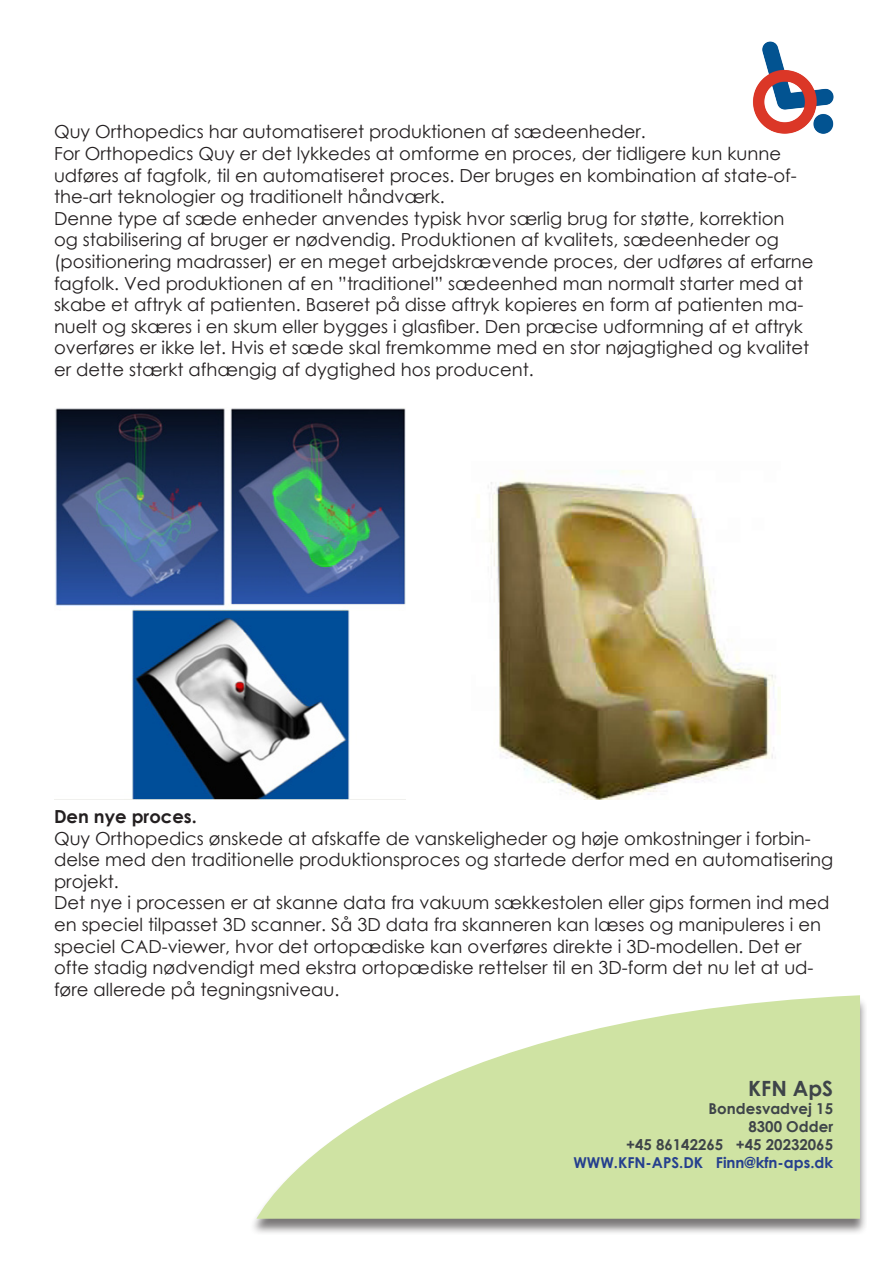
<style>
.page{position:relative;width:893px;height:1263px;background:#fff}
.page>*{position:absolute;margin:0;border:0;box-sizing:border-box;transform-origin:0 0}
.t1{font:700 21px "Century Gothic";color:#3e4449}
.t2{font:18px/21.6px "Century Gothic";color:#231f20}
.t3{font:700 18px "Century Gothic";color:#231f20}
.t4{font:700 15px "Century Gothic";color:#3e4449}
.t5{font:700 15px "Century Gothic";color:#253f8e}
</style>
<div class="page">
<div style="left:248px;top:996px;width:619px;height:239px;background:#231f20;opacity:.6"></div>
<svg style="left:257px;top:995px;width:603px;height:224px;fill:#cfe3a3"></svg>
<img style="left:55px;top:408px;width:351px;height:391px">
<img style="left:753px;top:41px;width:81px;height:93px">
<img style="left:478px;top:470px;width:303px;height:329px">
<p class="t2" style="left:54px;top:121px;width:593px">Quy Orthopedics har automatiseret produktionen af sædeenheder.</p>
<p class="t2" style="left:54px;top:142px;width:744px">For Orthopedics Quy er det lykkedes at omforme en proces, der tidligere kun kunne udføres af fagfolk, til en automatiseret proces. Der bruges en kombination af state-of&shy;the-art teknologier og traditionelt håndværk.</p>
<p class="t2" style="left:54px;top:207px;width:761px">Denne type af sæde enheder anvendes typisk hvor særlig brug for støtte, korrektion<br>og stabilisering af bruger er nødvendig. Produktionen af kvalitets, sædeenheder og (positionering madrasser) er en meget arbejdskrævende proces, der udføres af erfarne fagfolk. Ved produktionen af en ”traditionel” sædeenhed man normalt starter med at skabe et aftryk af patienten. Baseret på disse aftryk kopieres en form af patienten ma&shy;nuelt og skæres i en skum eller bygges i glasfiber. Den præcise udformning af et aftryk overføres er ikke let. Hvis et sæde skal fremkomme med en stor nøjagtighed og kvalitet er dette stærkt afhængig af dygtighed hos producent.</p>
<p class="t3" style="left:54px;top:803px;width:144px">Den nye proces.</p>
<p class="t2" style="left:54px;top:827px;width:781px">Quy Orthopedics ønskede at afskaffe de vanskeligheder og høje omkostninger i forbin&shy;delse med den traditionelle produktionsproces og startede derfor med en automatisering projekt.</p>
<p class="t2" style="left:54px;top:892px;width:777px">Det nye i processen er at skanne data fra vakuum sækkestolen eller gips formen ind med en speciel tilpasset 3D scanner. Så 3D data fra skanneren kan læses og manipuleres i en speciel CAD-viewer, hvor det ortopædiske kan overføres direkte i 3D-modellen. Det er ofte stadig nødvendigt med ekstra ortopædiske rettelser til en 3D-form det nu let at ud&shy;føre allerede på tegningsniveau.</p>
<p class="t1" style="left:748px;top:1072px;width:86px">KFN ApS</p>
<p class="t4" style="left:709px;top:1097px;width:126px">Bondesvadvej 15</p>
<p class="t4" style="left:748px;top:1115px;width:86px">8300 Odder</p>
<p class="t4" style="left:626px;top:1133px;width:208px">+45 86142265 +45 20232065</p>
<p class="t5" style="left:573px;top:1151px;width:261px">WWW.KFN-APS.DK Finn@kfn-aps.dk</p>
</div>
